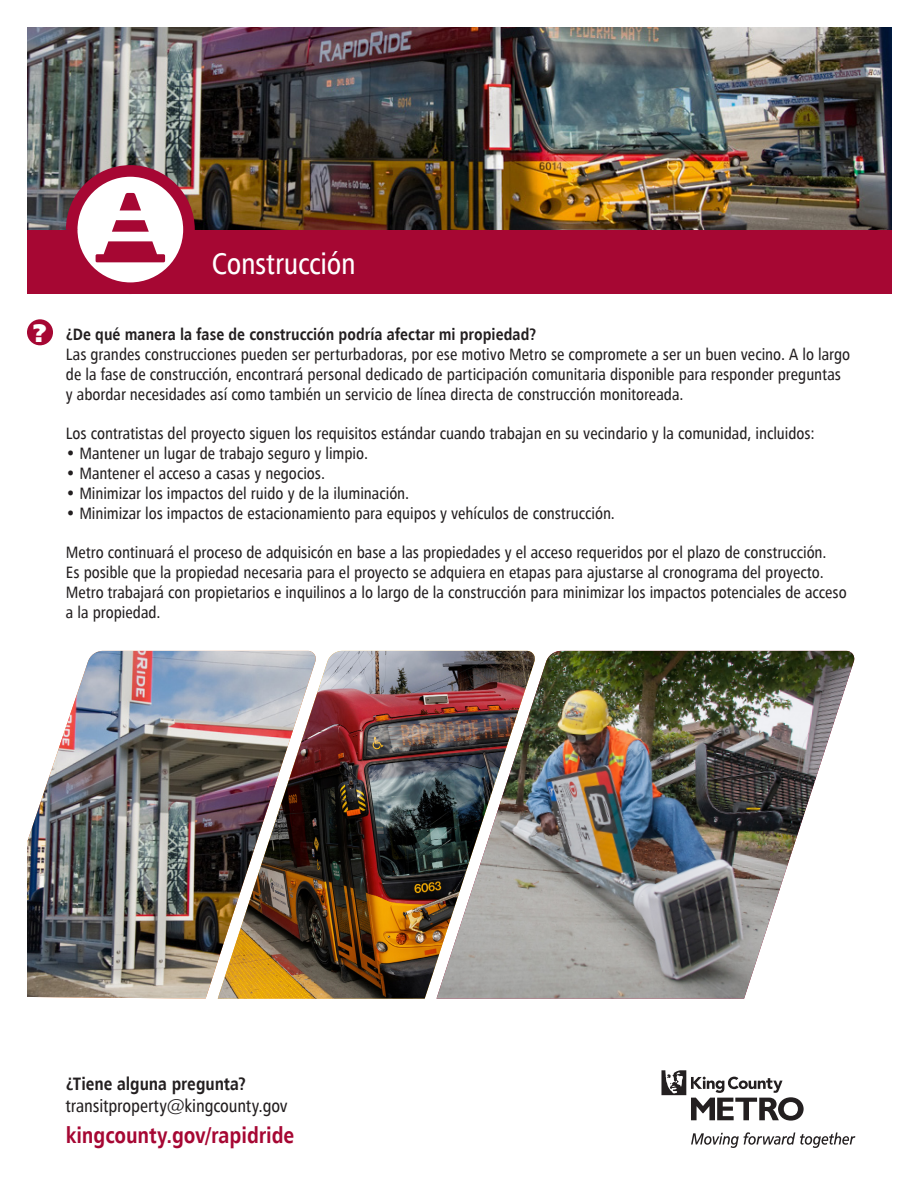
<style>
.page{position:relative;width:918px;height:1188px;background:#fff}
.page>*{position:absolute;margin:0;border:0;box-sizing:border-box;transform-origin:0 0}
.t1{font:30px "Humanist 777 BT Cn Rm";letter-spacing:-.01em;color:#fff}
.t2{font:900 25.5px "Humanist 777 BT";color:#fff}
.t3{font:700 condensed 22.5px "Humanist 777 BT";color:#a60733}
.t4{font:18px/21.6px "Humanist 777 BT Cn Rm";letter-spacing:-.005em;color:#231f20}
.t5{font:16.5px/19.8px "Humanist 777 BT Cn Rm";color:#231f20}
.t6{font:700 condensed 16.5px "Humanist 777 BT";letter-spacing:.005em;color:#231f20}
.s1{font-family:"Humanist 777 BT";font-weight:700;font-stretch:condensed}
</style>
<div class="page">
<img style="left:27px;top:27px;width:865px;height:204px">
<div style="left:27px;top:231px;width:865px;height:63px;background:#a60733"></div>
<svg style="left:66px;top:165px;width:129px;height:129px"></svg>
<svg style="left:112px;top:220px;width:37px;height:12px"></svg>
<svg style="left:120px;top:193px;width:21px;height:17px"></svg>
<svg style="left:96px;top:241px;width:69px;height:21px"></svg>
<div style="left:27px;top:319px;width:26px;height:26px;background:#a60733;border-radius:50%"></div>
<svg style="left:691px;top:1132px;width:164px;height:16px"></svg>
<svg style="left:661px;top:1070px;width:143px;height:51px"></svg>
<img style="left:536px;top:651px;width:319px;height:348px">
<img style="left:317px;top:651px;width:219px;height:348px">
<img style="left:27px;top:651px;width:290px;height:348px">
<p class="t2" style="left:33px;top:316px;width:16px">?</p>
<p class="t1" style="left:212px;top:245px;width:146px">Construcción</p>
<p class="t6" style="left:66px;top:324px;width:472px">¿De qué manera la fase de construcción podría afectar mi propiedad?</p>
<p class="t5" style="left:66px;top:344px;width:786px">Las grandes construcciones pueden ser perturbadoras, por ese motivo Metro se compromete a ser un buen vecino. A lo largo de la fase de construcción, encontrará personal dedicado de participación comunitaria disponible para responder preguntas y abordar necesidades así como también un servicio de línea directa de construcción monitoreada.</p>
<p class="t5" style="left:66px;top:423px;width:751px">Los contratistas del proyecto siguen los requisitos estándar cuando trabajan en su vecindario y la comunidad, incluidos:</p>
<p class="t5" style="left:66px;top:443px;width:304px">• Mantener un lugar de trabajo seguro y limpio.</p>
<p class="t5" style="left:66px;top:463px;width:261px">• Mantener el acceso a casas y negocios.</p>
<p class="t5" style="left:66px;top:483px;width:345px">• Minimizar los impactos del ruido y de la iluminación.</p>
<p class="t5" style="left:66px;top:503px;width:551px">• Minimizar los impactos de estacionamiento para equipos y vehículos de construcción.</p>
<p class="t5" style="left:66px;top:542px;width:782px">Metro continuará el proceso de adquisicón en base a las propiedades y el acceso requeridos por el plazo de construcción.<br>Es posible que la propiedad necesaria para el proyecto se adquiera en etapas para ajustarse al cronograma del proyecto.<br>Metro trabajará con propietarios e inquilinos a lo largo de la construcción para minimizar los impactos potenciales de acceso a la propiedad.</p>
<p class="t4" style="left:66px;top:1073px;width:223px"><span class="s1">¿Tiene alguna pregunta? </span>transitproperty@kingcounty.gov</p>
<p class="t3" style="left:66px;top:1121px;width:230px">kingcounty.gov/rapidride</p>
</div>
